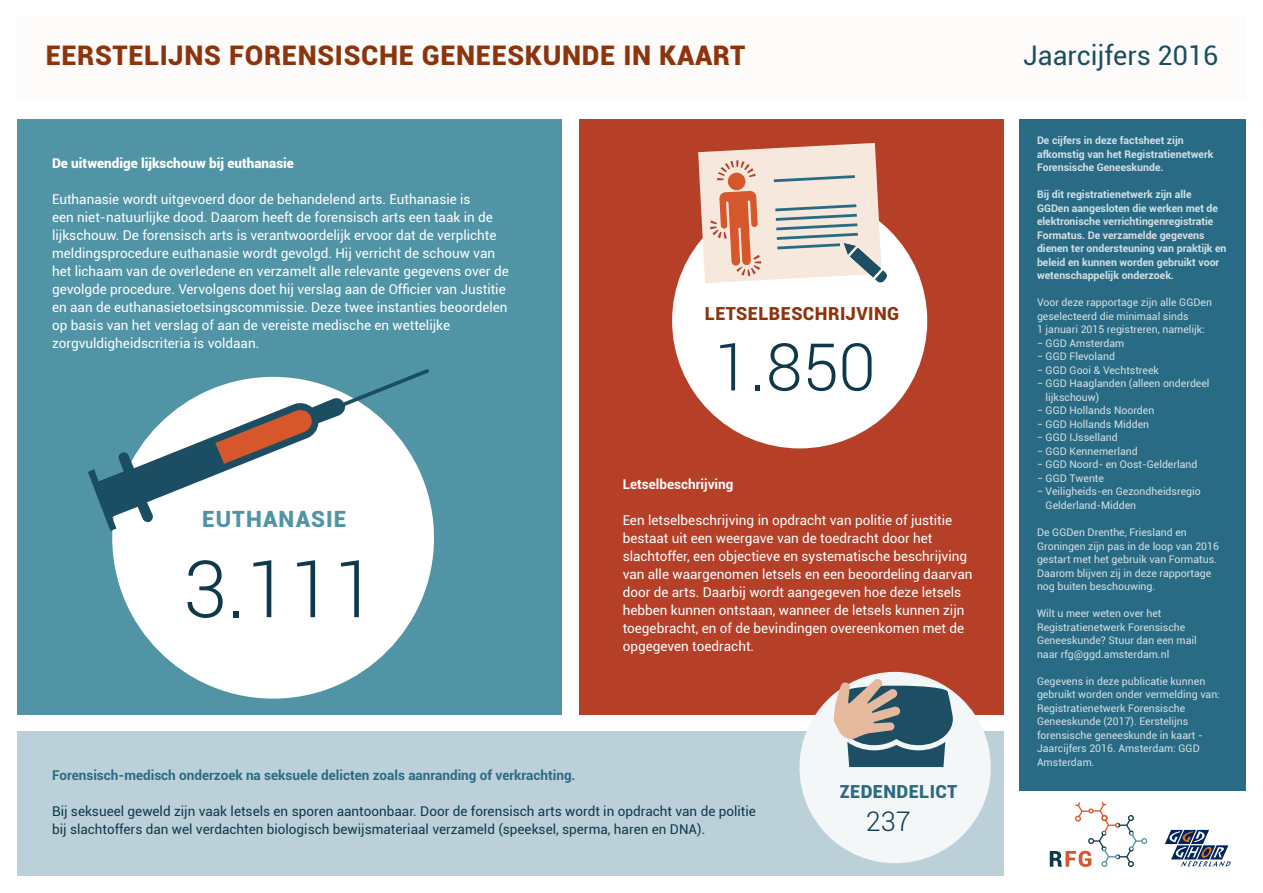
<style>
.page{position:relative;width:1263px;height:893px;background:#fff}
.page>*{position:absolute;margin:0;border:0;box-sizing:border-box;transform-origin:0 0}
.t1{font:300 79.05px "Roboto";color:#0e394b}
.t2{font:300 65.7px "Roboto";color:#0e394b}
.t3{font:900 27px "Roboto";letter-spacing:.025em;color:#8c340e}
.t4{font:27px "Roboto";color:#1c4e63}
.t5{font:300 27px "Roboto";color:#0e394b}
.t6{font:900 22.35px "Roboto";color:#5194a6}
.t7{font:900 18px "Roboto";color:#8c340e}
.t8{font:900 18px "Roboto";color:#296b84}
.t9{font:13.5px/18px "Roboto";color:#fff}
.t10{font:13.5px/18px "Roboto";color:#0e394b}
.t11{font:700 13.5px "Roboto";color:#296b84}
.t12{font:900 13.5px "Roboto";color:#fff}
.t13{font:700 13.5px "Roboto";color:#fff}
.t14{font:10.5px/13.5px "Roboto";color:#fff}
.t15{font:700 10.5px/13.5px "Roboto";color:#fff}
</style>
<div class="page">
<div style="left:17px;top:16px;width:1229px;height:85px;background:#fdfcfa"></div>
<div style="left:1019px;top:119px;width:227px;height:671px;background:#296b84"></div>
<div style="left:17px;top:731px;width:986px;height:145px;background:#bcd0d9"></div>
<div style="left:579px;top:119px;width:424px;height:595px;background:#b63f28"></div>
<div style="left:672px;top:193px;width:255px;height:255px;background:#fff;border-radius:50%"></div>
<svg style="left:698px;top:143px;width:189px;height:140px;background:#e0c7bb"></svg>
<div style="left:799px;top:672px;width:192px;height:191px;background:#f4f7f8;border-radius:50%"></div>
<svg style="left:833px;top:678px;width:120px;height:89px"></svg>
<svg style="left:1165px;top:830px;width:66px;height:36px"></svg>
<svg style="left:1050px;top:802px;width:97px;height:65px"></svg>
<div style="left:17px;top:119px;width:545px;height:595px;background:#5194a6"></div>
<div style="left:112px;top:377px;width:322px;height:322px;background:#fff;border-radius:50%"></div>
<svg style="left:88px;top:369px;width:341px;height:162px"></svg>
<svg style="left:215px;top:408px;width:98px;height:56px"></svg>
<h3 class="t3" style="left:46px;top:36px;width:701px">EERSTELIJNS FORENSISCHE GENEESKUNDE IN KAART</h3>
<h3 class="t4" style="left:1023px;top:36px;width:197px">Jaarcijfers 2016</h3>
<p class="t12" style="left:52px;top:154px;width:243px">DE UITWENDIGE LIJKSCHOUW BIJ EUTHANASIE</p>
<p class="t9" style="left:52px;top:190px;width:458px">Euthanasie wordt uitgevoerd door de behandelend arts. Euthanasie is<br>een niet-natuurlijke dood. Daarom heeft de forensisch arts een taak in de lijkschouw. De forensisch arts is verantwoordelijk ervoor dat de verplichte meldingsprocedure euthanasie wordt gevolgd. Hij verricht de schouw van het lichaam van de overledene en verzamelt alle relevante gegevens over de gevolgde procedure. Vervolgens doet hij verslag aan de Officier van Justitie en aan de euthanasietoetsingscommissie. Deze twee instanties beoordelen op basis van het verslag of aan de vereiste medische en wettelijke zorgvuldigheidscriteria is voldaan.</p>
<h3 class="t6" style="left:202px;top:503px;width:16px">EUTHANASIE</h3>
<h1 class="t1" style="left:183px;top:534px;width:195px">3.111</h1>
<h3 class="t7" style="left:705px;top:301px;width:12px">LETSEL</h3>
<h3 class="t7" style="left:769px;top:301px;width:24px">BESCHRIJ</h3>
<h3 class="t7" style="left:856px;top:301px;width:44px">VING</h3>
<h2 class="t2" style="left:714px;top:322px;width:163px">1.850</h2>
<p class="t13" style="left:623px;top:475px;width:112px">Letselbeschrijving</p>
<p class="t9" style="left:623px;top:511px;width:351px">Een letselbeschrijving in opdracht van politie of justitie bestaat uit een weergave van de toedracht door het slachtoffer, een objectieve en systematische beschrijving van alle waargenomen letsels en een beoordeling daarvan door de arts. Daarbij wordt aangegeven hoe deze letsels hebben kunnen ontstaan, wanneer de letsels kunnen zijn toegebracht, en of de bevindingen overeenkomen met de opgegeven toedracht.</p>
<p class="t11" style="left:52px;top:765px;width:525px">Forensisch-medisch onderzoek na seksuele delicten zoals aanranding of verkrachting.</p>
<p class="t10" style="left:52px;top:801px;width:705px">Bij seksueel geweld zijn vaak letsels en sporen aantoonbaar. Door de forensisch arts wordt in opdracht van de politie bij slachtoffers dan wel verdachten biologisch bewijsmateriaal verzameld (speeksel, sperma, haren en DNA).</p>
<h3 class="t8" style="left:840px;top:779px;width:12px">ZEDENDELICT</h3>
<h3 class="t5" style="left:866px;top:803px;width:46px">237</h3>
<p class="t15" style="left:1037px;top:134px;width:178px">De cijfers in deze factsheet zijn afkomstig van het Registratienetwerk<br>Forensische Geneeskunde.</p>
<p class="t15" style="left:1037px;top:188px;width:191px">Bij dit registratienetwerk zijn alle<br>GGDen aangesloten die werken met de elektronische verrichtingenregistratie Formatus. De verzamelde gegevens dienen ter ondersteuning van praktijk en beleid en kunnen worden gebruikt voor wetenschappelijk onderzoek.</p>
<p class="t14" style="left:1037px;top:296px;width:177px">Voor deze rapportage zijn alle GGDen</p>
<p class="t14" style="left:1037px;top:309px;width:153px">geselecteerd die minimaal sinds</p>
<p class="t14" style="left:1037px;top:323px;width:169px">1 januari 2015 registreren, namelijk:</p>
<p class="t14" style="left:1037px;top:336px;width:89px">− GGD Amsterdam</p>
<p class="t14" style="left:1037px;top:350px;width:79px">− GGD Flevoland</p>
<p class="t14" style="left:1037px;top:363px;width:123px">− GGD Gooi &amp; Vechtstreek</p>
<p class="t14" style="left:1037px;top:377px;width:174px">− GGD Haaglanden (alleen onderdeel</p>
<p class="t14" style="left:1046px;top:390px;width:55px">lijkschouw)</p>
<p class="t14" style="left:1037px;top:404px;width:119px">− GGD Hollands Noorden</p>
<p class="t14" style="left:1037px;top:417px;width:114px">− GGD Hollands Midden</p>
<p class="t14" style="left:1037px;top:431px;width:82px">− GGD IJsselland</p>
<p class="t14" style="left:1037px;top:444px;width:102px">− GGD Kennemerland</p>
<p class="t14" style="left:1037px;top:458px;width:162px">− GGD Noord- en Oost-Gelderland</p>
<p class="t14" style="left:1037px;top:471px;width:68px">− GGD Twente</p>
<p class="t14" style="left:1037px;top:485px;width:165px">− Veiligheids-en Gezondheidsregio</p>
<p class="t14" style="left:1046px;top:498px;width:92px">Gelderland-Midden</p>
<p class="t14" style="left:1037px;top:525px;width:183px">De GGDen Drenthe, Friesland en Groningen zijn pas in de loop van 2016 gestart met het gebruik van Formatus.<br>Daarom blijven zij in deze rapportage nog buiten beschouwing.</p>
<p class="t14" style="left:1037px;top:606px;width:161px">Wilt u meer weten over het<br>Registratienetwerk Forensische<br>Geneeskunde? Stuur dan een mail naar rfg@ggd.amsterdam.nl</p>
<p class="t14" style="left:1037px;top:674px;width:184px">Gegevens in deze publicatie kunnen gebruikt worden onder vermelding van:<br>Registratienetwerk Forensische<br>Geneeskunde (2017). Eerstelijns forensische geneeskunde in kaart -<br>Jaarcijfers 2016. Amsterdam: GGD<br>Amsterdam.</p>
</div>
